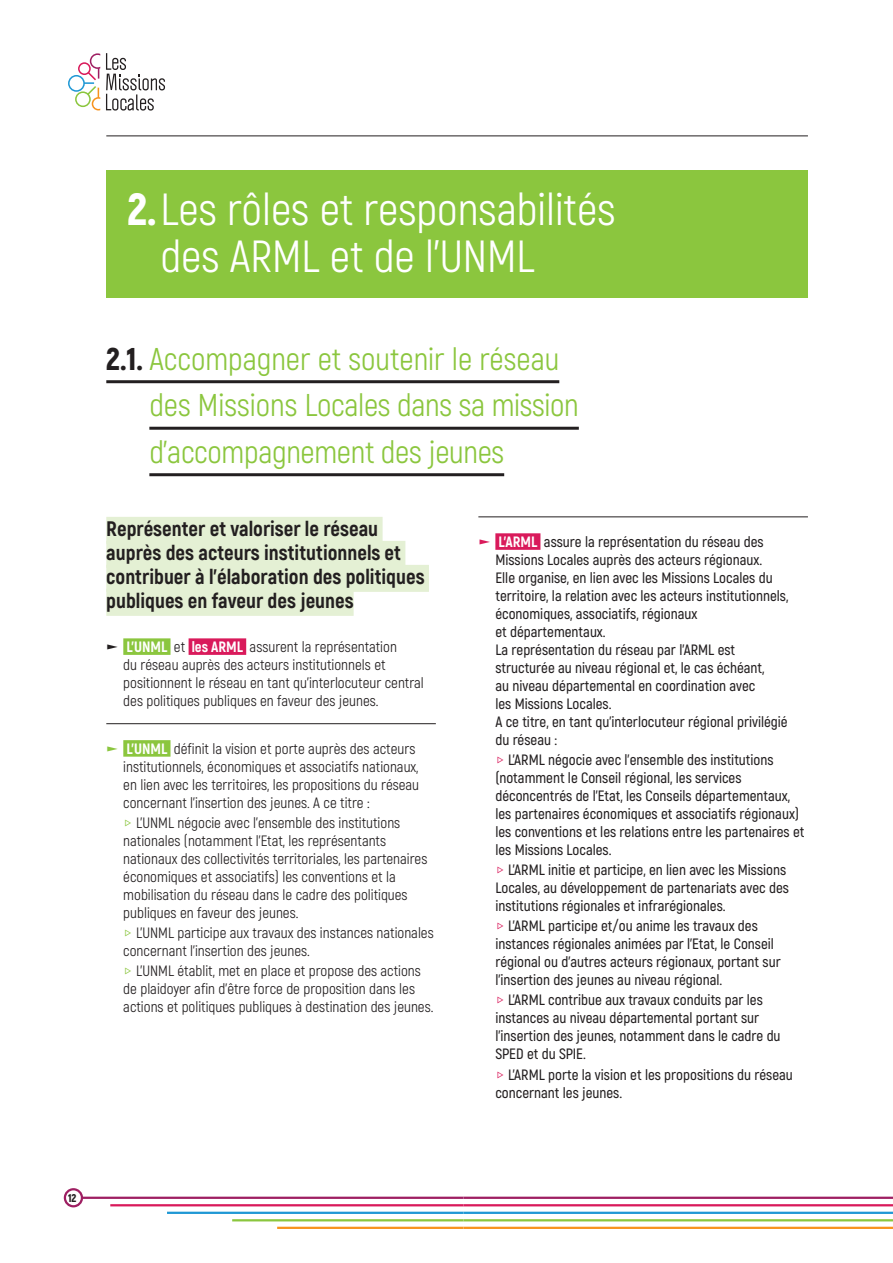
<style>
.page{position:relative;width:893px;height:1263px;background:#fff}
.page>*{position:absolute;margin:0;border:0;box-sizing:border-box;transform-origin:0 0}
.t1{font:45px/46.5px "Akrobat";color:#fff}
.t2{font:31.5px/46.5px "Akrobat";letter-spacing:-.01em;color:#8bc63e}
.t3{font:800 21px/24px "Akrobat";color:#231f20}
.t4{font:600 15px/18px "Akrobat";color:#231f20}
.t5{font:15px/18px "Akrobat";color:#231f20}
.t6{font:900 11.25px "Akrobat";color:#231f20}
.s1{font-weight:900}
.s2{font-weight:900;color:#231f20}
.s3{font-weight:800;color:#fff}
.s4{color:#8bc63e}
.s5{color:#d91a5b}
</style>
<div class="page">
<hr style="left:76px;top:1196px;width:387px;height:3px;background:#9e1f62">
<hr style="left:110px;top:1204px;width:353px;height:2px;background:#d91a5b">
<hr style="left:167px;top:1212px;width:296px;height:2px;background:#1f98d5">
<hr style="left:232px;top:1219px;width:231px;height:2px;background:#8bc63e">
<hr style="left:277px;top:1227px;width:186px;height:2px;background:#f7931d">
<svg style="left:64px;top:1188px;width:19px;height:19px"></svg>
<hr style="left:463px;top:1196px;width:430px;height:3px;background:#9e1f62">
<hr style="left:463px;top:1204px;width:430px;height:2px;background:#d91a5b">
<hr style="left:463px;top:1212px;width:430px;height:2px;background:#1f98d5">
<hr style="left:463px;top:1219px;width:430px;height:2px;background:#8bc63e">
<hr style="left:463px;top:1227px;width:430px;height:2px;background:#f7931d">
<hr style="left:106px;top:136px;width:702px;height:1px;background:#231f20">
<svg style="left:68px;top:53px;width:32px;height:57px"></svg>
<svg style="left:106px;top:53px;width:59px;height:58px"></svg>
<div style="left:106px;top:170px;width:702px;height:128px;background:#8bc63e"></div>
<div style="left:106px;top:517px;width:277px;height:27px;background:#e4f0d4"></div>
<div style="left:106px;top:541px;width:299px;height:27px;background:#e4f0d4"></div>
<div style="left:106px;top:565px;width:323px;height:27px;background:#e4f0d4"></div>
<div style="left:106px;top:589px;width:248px;height:27px;background:#e4f0d4"></div>
<div style="left:123px;top:638px;width:47px;height:17px;background:#8bc63e"></div>
<div style="left:189px;top:638px;width:57px;height:17px;background:#d91a5b"></div>
<hr style="left:106px;top:723px;width:330px;height:1px;background:#231f20">
<div style="left:123px;top:740px;width:47px;height:17px;background:#8bc63e"></div>
<hr style="left:478px;top:517px;width:330px;height:1px;background:#231f20">
<div style="left:495px;top:533px;width:45px;height:17px;background:#d91a5b"></div>
<hr style="left:106px;top:380px;width:453px;height:3px;background:#231f20">
<hr style="left:149px;top:427px;width:430px;height:3px;background:#231f20">
<hr style="left:149px;top:473px;width:355px;height:3px;background:#231f20">
<h1 class="t1" style="left:160px;top:186px;width:457px;text-indent:-33px"><span class="s1">2.</span>Les rôles et responsabilités des ARML et de l’UNML</h1>
<h2 class="t2" style="left:149px;top:335px;width:431px;text-indent:-43px"><span class="s2">2.1.</span> Accompagner et soutenir le réseau des Missions Locales dans sa mission d’accompagnement des jeunes</h2>
<h3 class="t3" style="left:106px;top:517px;width:320px">Représenter et valoriser le réseau auprès des acteurs institutionnels et contribuer à l’élaboration des politiques publiques en faveur des jeunes</h3>
<p class="t5" style="left:123px;top:638px;width:302px;text-indent:-17px">❑ <span class="s3">L’UNML</span> et <span class="s3">les ARML</span> assurent la représentation<br>du réseau auprès des acteurs institutionnels et positionnent le réseau en tant qu’interlocuteur central des politiques publiques en faveur des jeunes.</p>
<p class="t5" style="left:123px;top:739px;width:297px;text-indent:-17px"><span class="s4">❑</span> <span class="s3">L’UNML</span> définit la vision et porte auprès des acteurs institutionnels, économiques et associatifs nationaux, en lien avec les territoires, les propositions du réseau concernant l’insertion des jeunes. A ce titre :</p>
<p class="t5" style="left:123px;top:813px;width:306px;text-indent:13px">L’UNML négocie avec l’ensemble des institutions nationales (notamment l’Etat, les représentants nationaux des collectivités territoriales, les partenaires économiques et associatifs) les conventions et la mobilisation du réseau dans le cadre des politiques publiques en faveur des jeunes.</p>
<p class="t5" style="left:123px;top:924px;width:312px;text-indent:13px">L’UNML participe aux travaux des instances nationales concernant l’insertion des jeunes.</p>
<p class="t5" style="left:123px;top:962px;width:312px;text-indent:13px">L’UNML établit, met en place et propose des actions de plaidoyer afin d’être force de proposition dans les actions et politiques publiques à destination des jeunes.</p>
<p class="t4" style="left:495px;top:532px;width:294px;text-indent:-17px"><span class="s5">❑</span> <span class="s3">L’ARML</span> assure la représentation du réseau des Missions Locales auprès des acteurs régionaux.<br>Elle organise, en lien avec les Missions Locales du territoire, la relation avec les acteurs institutionnels, économiques, associatifs, régionaux<br>et départementaux.<br>La représentation du réseau par l’ARML est structurée au niveau régional et, le cas échéant,<br>au niveau départemental en coordination avec<br>les Missions Locales.<br>A ce titre, en tant qu’interlocuteur régional privilégié du réseau :</p>
<p class="t4" style="left:495px;top:751px;width:311px;text-indent:13px">L’ARML négocie avec l’ensemble des institutions (notamment le Conseil régional, les services déconcentrés de l’Etat, les Conseils départementaux, les partenaires économiques et associatifs régionaux) les conventions et les relations entre les partenaires et les Missions Locales.</p>
<p class="t4" style="left:495px;top:861px;width:295px;text-indent:13px">L’ARML initie et participe, en lien avec les Missions<br>Locales, au développement de partenariats avec des institutions régionales et infrarégionales.</p>
<p class="t4" style="left:495px;top:917px;width:287px;text-indent:13px">L’ARML participe et/ou anime les travaux des instances régionales animées par l’Etat, le Conseil régional ou d’autres acteurs régionaux, portant sur l’insertion des jeunes au niveau régional.</p>
<p class="t4" style="left:495px;top:991px;width:287px;text-indent:13px">L’ARML contribue aux travaux conduits par les instances au niveau départemental portant sur l’insertion des jeunes, notamment dans le cadre du SPED et du SPIE.</p>
<p class="t4" style="left:495px;top:1065px;width:299px;text-indent:13px">L’ARML porte la vision et les propositions du réseau concernant les jeunes.</p>
<p class="t6" style="left:68px;top:1191px;width:10px">12</p>
</div>
